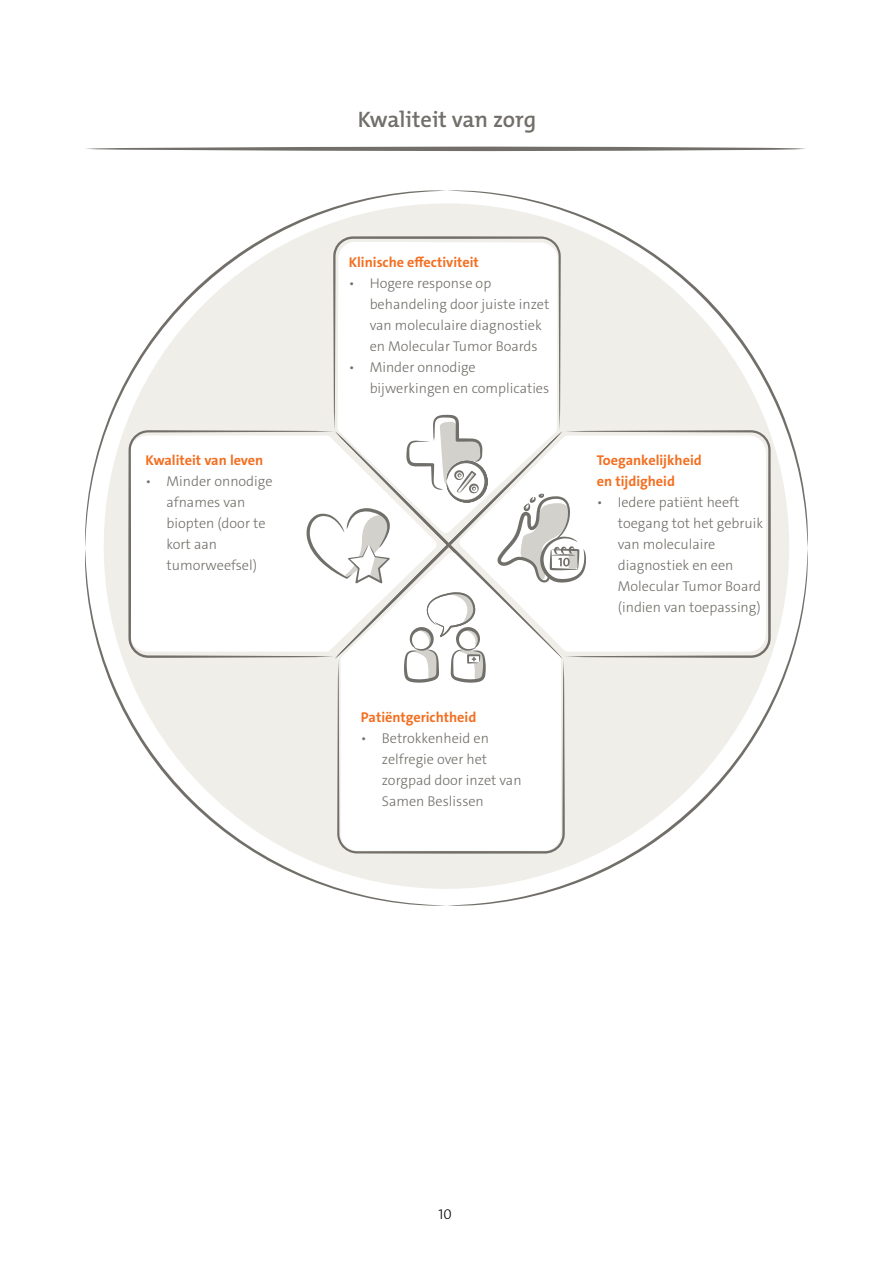
<style>
.page{position:relative;width:893px;height:1263px;background:#fff}
.page>*{position:absolute;margin:0;border:0;box-sizing:border-box;transform-origin:0 0}
.t1{font:600 22.5px "The Mix Os F";letter-spacing:-.005em;color:#726f6a}
.t2{font:300 14.25px/21px "The Sans C4 s";color:#726f6a}
.t3{font:700 14.25px/21px "The Sans C4 s";color:#f36f21}
.t4{font:300 14.25px "The Sans C4 s";color:#000}
</style>
<div class="page">
<svg style="left:85px;top:190px;width:361px;height:358px"></svg>
<svg style="left:446px;top:190px;width:362px;height:358px"></svg>
<svg style="left:446px;top:548px;width:362px;height:358px"></svg>
<svg style="left:85px;top:548px;width:361px;height:358px"></svg>
<svg style="left:586px;top:430px;width:185px;height:228px"></svg>
<svg style="left:128px;top:430px;width:167px;height:228px"></svg>
<svg style="left:86px;top:147px;width:720px;height:4px;background:#908e8a"></svg>
<svg style="left:295px;top:236px;width:291px;height:618px"></svg>
<p class="t3" style="left:146px;top:449px;width:119px">Kwaliteit van leven</p>
<p class="t2" style="left:167px;top:470px;width:108px;text-indent:-21px">• Minder onnodige afnames van biopten (door te kort aan tumorweefsel)</p>
<h1 class="t1" style="left:358px;top:105px;width:180px">Kwaliteit van zorg</h1>
<p class="t3" style="left:349px;top:252px;width:132px">Klinische effectiviteit</p>
<p class="t2" style="left:370px;top:273px;width:181px;text-indent:-21px">• Hogere response op behandeling door juiste inzet van moleculaire diagnostiek en Molecular Tumor Boards</p>
<p class="t2" style="left:370px;top:357px;width:181px;text-indent:-21px">• Minder onnodige bijwerkingen en complicaties</p>
<p class="t3" style="left:361px;top:707px;width:117px">Patiëntgerichtheid</p>
<p class="t2" style="left:382px;top:728px;width:141px;text-indent:-21px">• Betrokkenheid en zelfregie over het zorgpad door inzet van<br>Samen Beslissen</p>
<p class="t3" style="left:597px;top:449px;width:107px">Toegankelijkheid en tijdigheid</p>
<p class="t2" style="left:618px;top:491px;width:147px;text-indent:-21px">• Iedere patiënt heeft toegang tot het gebruik van moleculaire diagnostiek en een<br>Molecular Tumor Board (indien van toepassing)</p>
<p class="t4" style="left:439px;top:1205px;width:15px">10</p>
</div>
